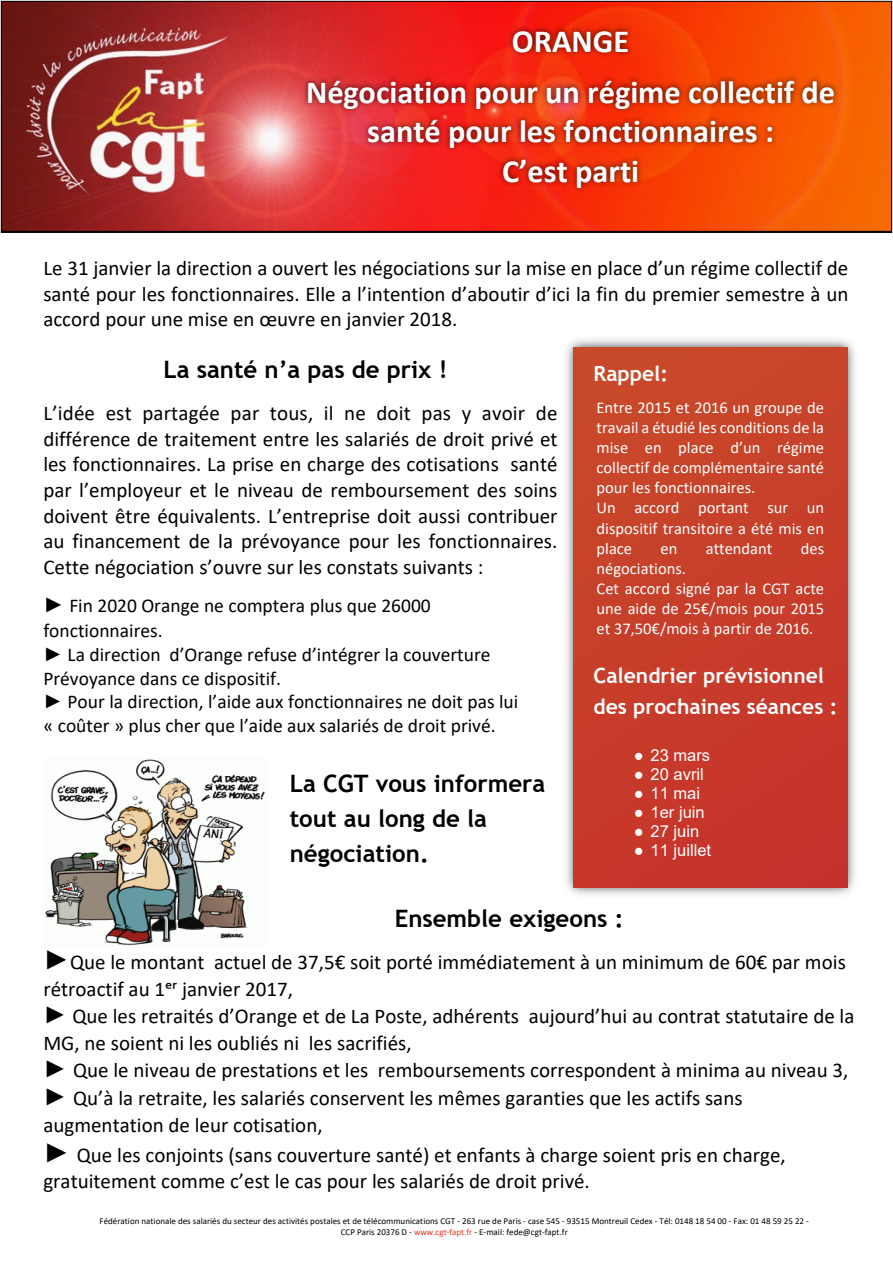
<style>
.page{position:relative;width:893px;height:1263px;background:#fff}
.page>*{position:absolute;margin:0;border:0;box-sizing:border-box;transform-origin:0 0}
.t1{font:700 32.4px/50.4px "Calibri";color:#fff;text-align:center}
.t2{font:700 24px/34.8px "Trebuchet MS";color:#000}
.t3{font:21px/25.7px "Calibri";color:#000;text-align:justify}
.t4{font:700 21px/30.5px "Trebuchet MS";color:#fff}
.t5{font:19.5px/24px "Calibri";color:#000}
.t6{font:16.5px/20.1px "Calibri";color:#fff}
.t7{font:16.5px "Arial";color:#fff}
.t8{font:9px/10.9px "Calibri";color:#000;text-align:center}
.s1{font-family:"Arial";font-size:21px}
.s2{font-family:"Arial"}
.s3{font-family:"Times New Roman"}
.s4{font-family:"Times New Roman";font-weight:700;font-size:27px}
.s5{font-family:"Times New Roman";font-weight:700;font-size:24px}
.s6{color:#e63726}
</style>
<div class="page">
<img style="left:3px;top:3px;width:887px;height:229px">
<img style="left:240px;top:12px;width:653px;height:221px">
<img style="left:566px;top:339px;width:289px;height:556px">
<div style="left:574px;top:347px;width:273px;height:540px;background:#c73e2a"></div>
<img style="left:45px;top:759px;width:220px;height:187px">
<h1 class="t1" style="left:306px;top:19px;width:531px">ORANGE<br>Négociation pour un régime collectif de</h1>
<h1 class="t1" style="left:367px;top:114px;width:408px;line-height:39.5px">santé pour les fonctionnaires :<br>C’est parti</h1>
<p class="t3" style="left:43px;top:257px;width:806px">Le 31 janvier la direction a ouvert les négociations sur la mise en place d’un régime collectif de santé pour les fonctionnaires. Elle a l’intention d’aboutir d’ici la fin du premier semestre à un accord pour une mise en œuvre en janvier 2018.</p>
<p class="t4" style="left:594px;top:360px;width:76px">Rappel:</p>
<p class="t6" style="left:597px;top:398px;width:229px">Entre 2015 et 2016 un groupe de travail a étudié les conditions de la mise en place d’un régime collectif de complémentaire santé pour les fonctionnaires.<br>Un accord portant sur un dispositif transitoire a été mis en place</p>
<p class="t2" style="left:163px;top:354px;width:286px">La santé n’a pas de prix !</p>
<p class="t3" style="left:43px;top:402px;width:516px">L’idée est partagée par tous, il ne doit pas y avoir de différence de traitement entre les salariés de droit privé et les fonctionnaires. La prise en charge des cotisations santé par l’employeur et le niveau de remboursement des soins doivent être équivalents. L’entreprise doit aussi contribuer au financement de la prévoyance pour les fonctionnaires.<br>Cette négociation s’ouvre sur les constats suivants :</p>
<p class="t5" style="left:43px;top:595px;width:476px"><span class="s1">►</span> Fin 2020 Orange ne comptera plus que 26000 fonctionnaires.<br><span class="s2">►</span> La direction d’Orange refuse d’intégrer la couverture Prévoyance dans ce dispositif.<br><span class="s2">►</span> Pour la direction, l’aide aux fonctionnaires ne doit pas lui « coûter » plus cher que l’aide aux salariés de droit privé.</p>
<p class="t6" style="left:660px;top:540px;width:18px">en</p>
<p class="t6" style="left:706px;top:540px;width:68px">attendant</p>
<p class="t6" style="left:801px;top:540px;width:25px">des</p>
<p class="t6" style="left:597px;top:560px;width:229px">négociations.<br>Cet accord signé par la CGT acte une aide de 25€/mois pour 2015 et 37,50€/mois à partir de 2016.</p>
<p class="t4" style="left:594px;top:662px;width:245px">Calendrier prévisionnel des prochaines séances :</p>
<p class="t7" style="left:634px;top:749px;width:78px"><span class="s3">●</span> 23 mars</p>
<p class="t7" style="left:634px;top:768px;width:72px"><span class="s3">●</span> 20 avril</p>
<p class="t7" style="left:634px;top:787px;width:68px"><span class="s3">●</span> 11 mai</p>
<p class="t7" style="left:634px;top:806px;width:73px"><span class="s3">●</span> 1er juin</p>
<p class="t7" style="left:634px;top:825px;width:67px"><span class="s3">●</span> 27 juin</p>
<p class="t7" style="left:634px;top:844px;width:79px"><span class="s3">●</span> 11 juillet</p>
<p class="t2" style="left:290px;top:769px;width:257px">La CGT vous informera tout au long de la négociation.</p>
<p class="t2" style="left:395px;top:903px;width:230px">Ensemble exigeons :</p>
<p class="t3" style="left:43px;top:950px;width:813px;line-height:27px;text-align:left"><span class="s4">►</span>Que le montant actuel de 37,5€ soit porté immédiatement à un minimum de 60€ par mois rétroactif au 1er janvier 2017,<br><span class="s5">►</span> Que les retraités d’Orange et de La Poste, adhérents aujourd’hui au contrat statutaire de la MG, ne soient ni les oubliés ni les sacrifiés,<br><span class="s5">►</span> Que le niveau de prestations et les remboursements correspondent à minima au niveau 3, <span class="s5">►</span> Qu’à la retraite, les salariés conservent les mêmes garanties que les actifs sans augmentation de leur cotisation,</p>
<p class="t3" style="left:43px;top:1143px;width:744px;line-height:27px"><span class="s4">►</span> Que les conjoints (sans couverture santé) et enfants à charge soient pris en charge, gratuitement comme c’est le cas pour les salariés de droit privé.</p>
<p class="t8" style="left:100px;top:1216px;width:711px">Fédération nationale des salariés du secteur des activités postales et de télécommunications CGT - 263 rue de Paris - case 545 - 93515 Montreuil Cedex - Tél: 0148 18 54 00 - Fax: 01 48 59 25 22 -<br>CCP Paris 20376 D - <span class="s6">www.cgt-fapt.fr</span> - E-mail: fede@cgt-fapt.fr</p>
</div>
